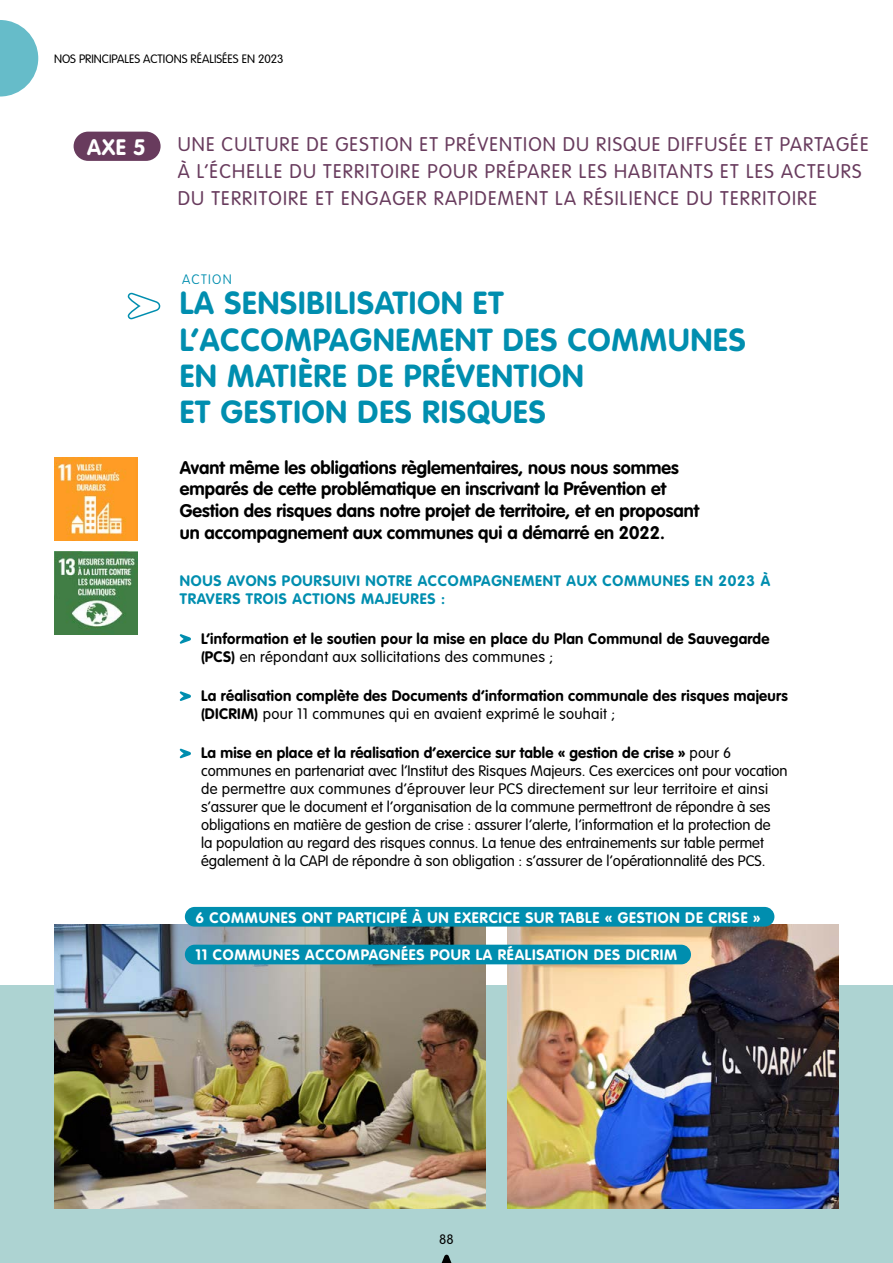
<style>
.page{position:relative;width:893px;height:1263px;background:#fff}
.page>*{position:absolute;margin:0;border:0;box-sizing:border-box;transform-origin:0 0}
.ACTION_Titre{font:700 31.5px/36px "VAG Rounded LT Pro";letter-spacing:.03em;color:#008eaf}
.t1{font:700 22.05px "VAG Rounded LT Pro";color:#fff}
.AXE{font:300 19.5px/27px "VAG Rounded LT Pro";letter-spacing:.06em;color:#683b5d}
.ACTION_Intro{font:700 18px/21.6px "VAG Rounded LT Pro";color:#000}
.ACTION_Puces{font:300 15px/18px "VAG Rounded LT Pro";color:#000}
.ACTION_Puces-2{font:700 15px/18px "VAG Rounded LT Pro";letter-spacing:.02em;color:#000}
.ACTIONS_Chiffres_Clés{font:700 15px "VAG Rounded LT Pro";letter-spacing:.05em;color:#fff}
.ACTION_sous-titre{font:700 15px/18px "VAG Rounded LT Pro";letter-spacing:.05em;color:#008eaf}
.ACTION_Titre-2{font:100 13.5px "VAG Rounded LT Pro";letter-spacing:.1em;color:#008eaf}
.t2{font:300 13.5px "VAG Rounded LT Pro";color:#000}
.t3{font:300 12px "VAG Rounded LT Pro";color:#000}
.s1{font-weight:300}
.s2{font-weight:700}
</style>
<div class="page">
<div style="left:0;top:986px;width:893px;height:277px;background:#add3d2"></div>
<svg style="left:441px;top:1255px;width:11px;height:8px"></svg>
<svg style="left:0;top:20px;width:38px;height:77px"></svg>
<img style="left:507px;top:924px;width:332px;height:285px">
<img style="left:54px;top:924px;width:432px;height:285px">
<svg style="left:180px;top:634px;width:11px;height:10px"></svg>
<svg style="left:180px;top:691px;width:11px;height:10px"></svg>
<svg style="left:180px;top:749px;width:11px;height:9px"></svg>
<svg style="left:127px;top:292px;width:34px;height:28px"></svg>
<div style="left:74px;top:132px;width:87px;height:29px;background:#683b5d;border-radius:15px"></div>
<div style="left:185px;top:907px;width:589px;height:19px;background:#008eaf;border-radius:10px"></div>
<div style="left:185px;top:945px;width:506px;height:19px;background:#008eaf;border-radius:10px"></div>
<img style="left:54px;top:457px;width:83px;height:83px">
<img style="left:54px;top:551px;width:83px;height:83px">
<p class="t3" style="left:54px;top:52px;width:231px">NOS PRINCIPALES ACTIONS RÉALISÉES EN 2023</p>
<p class="t1" style="left:87px;top:133px;width:60px">AXE 5</p>
<p class="AXE" style="left:178px;top:131px;width:692px">UNE CULTURE DE GESTION ET PRÉVENTION DU RISQUE DIFFUSÉE ET PARTAGÉE<br>À L’ÉCHELLE DU TERRITOIRE POUR PRÉPARER LES HABITANTS ET LES ACTEURS<br>DU TERRITOIRE ET ENGAGER RAPIDEMENT LA RÉSILIENCE DU TERRITOIRE</p>
<p class="ACTION_Titre-2" style="left:182px;top:272px;width:51px">ACTION</p>
<p class="ACTION_Titre" style="left:180px;top:286px;width:567px">LA SENSIBILISATION ET<br>L’ACCOMPAGNEMENT DES COMMUNES<br>EN MATIÈRE DE PRÉVENTION<br>ET GESTION DES RISQUES</p>
<p class="ACTION_Intro" style="left:180px;top:457px;width:521px">Avant même les obligations règlementaires, nous nous sommes emparés de cette problématique en inscrivant la Prévention et Gestion des risques dans notre projet de territoire, et en proposant un accompagnement aux communes qui a démarré en 2022.</p>
<p class="ACTION_sous-titre" style="left:180px;top:572px;width:592px">NOUS AVONS POURSUIVI NOTRE ACCOMPAGNEMENT AUX COMMUNES EN 2023 À<br>TRAVERS TROIS ACTIONS MAJEURES :</p>
<p class="ACTION_Puces-2" style="left:201px;top:630px;width:570px">L’information et le soutien pour la mise en place du Plan Communal de Sauvegarde (PCS) <span class="s1">en répondant aux sollicitations des communes ;</span></p>
<p class="ACTION_Puces-2" style="left:201px;top:687px;width:588px">La réalisation complète des Documents d’information communale des risques majeurs (DICRIM) <span class="s1">pour 11 communes qui en avaient exprimé le souhait ;</span></p>
<p class="ACTION_Puces" style="left:201px;top:744px;width:588px"><span class="s2">La mise en place et la réalisation d’exercice sur table « gestion de crise »</span> pour 6 communes en partenariat avec l’Institut des Risques Majeurs. Ces exercices ont pour vocation de permettre aux communes d’éprouver leur PCS directement sur leur territoire et ainsi s’assurer que le document et l’organisation de la commune permettront de répondre à ses obligations en matière de gestion de crise : assurer l’alerte, l’information et la protection de<br>la population au regard des risques connus. La tenue des entrainements sur table permet également à la CAPI de répondre à son obligation : s’assurer de l’opérationnalité des PCS.</p>
<p class="ACTIONS_Chiffres_Clés" style="left:195px;top:908px;width:567px">6 COMMUNES ONT PARTICIPÉ À UN EXERCICE SUR TABLE « GESTION DE CRISE »</p>
<p class="ACTIONS_Chiffres_Clés" style="left:195px;top:945px;width:483px">11 COMMUNES ACCOMPAGNÉES POUR LA RÉALISATION DES DICRIM</p>
<p class="t2" style="left:439px;top:1231px;width:16px">88</p>
</div>
